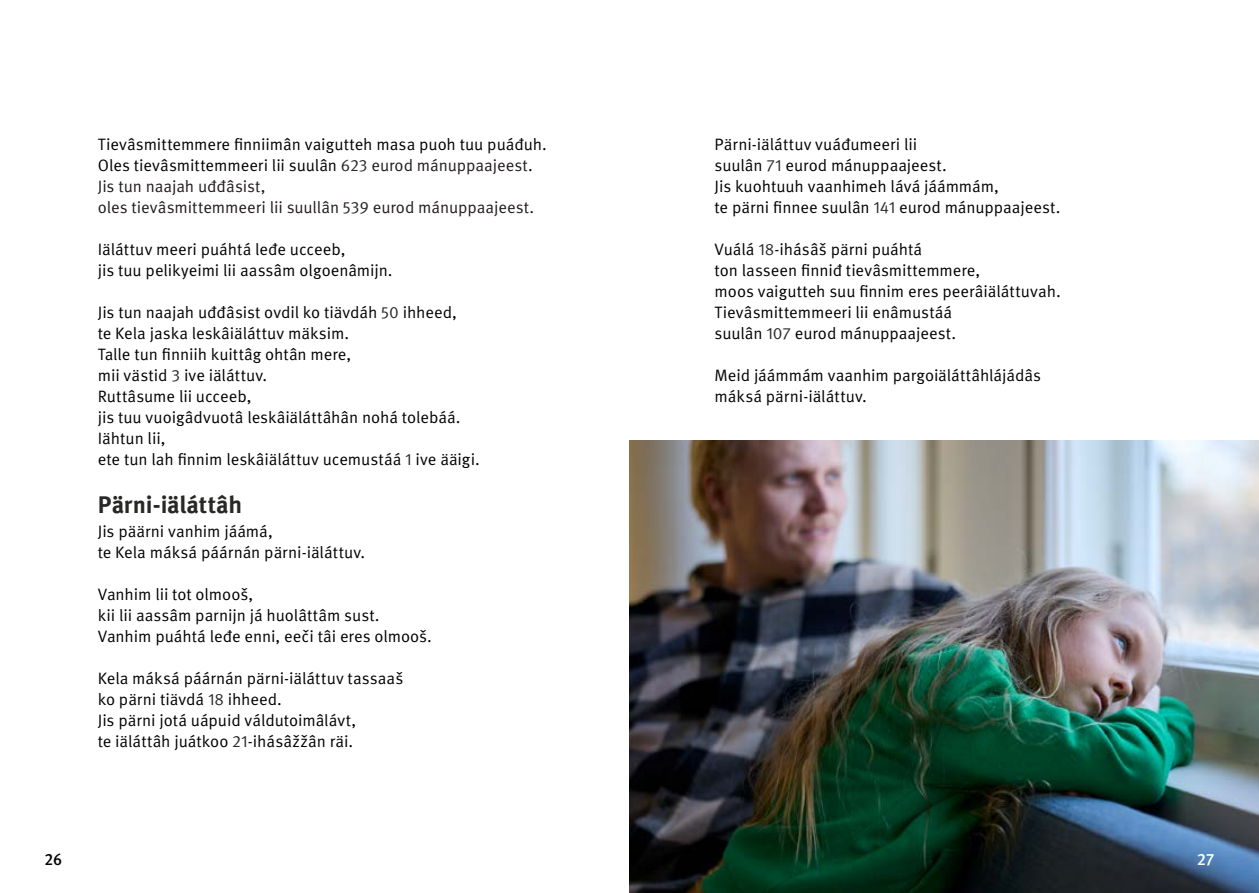
<style>
.page{position:relative;width:1259px;height:893px;background:#fff}
.page>*{position:absolute;margin:0;border:0;box-sizing:border-box;transform-origin:0 0}
.H2_otsikko{font:700 24px "Meta Pro";letter-spacing:-.01em;color:#282827}
.P_Body_copy{font:16.5px/21px "Meta Pro Norm";letter-spacing:-.005em;color:#000}
.P_Body_copy-2{font:16.5px/21px "Meta Pro Norm";letter-spacing:-.005em;color:#201a1b}
.t1{font:500 16.5px "Meta Pro";color:#000;scale:.95 1}
.t2{font:500 16.5px "Meta Pro";color:#fff}
.s1{color:#282827}
.s2{color:#201a1b}
.s3{color:#282123}
</style>
<div class="page">
<img style="left:629px;top:440px;width:630px;height:453px">
<p class="P_Body_copy" style="left:98px;top:133px;width:450px">Tievâsmittemmere finniimân vaigutteh masa puoh tuu puáđuh.</p>
<p class="P_Body_copy" style="left:98px;top:154px;width:436px">Oles tievâsmittemmeeri lii suulân <span class="s1">623</span> <span class="s2">eurod mánuppaajeest</span>.</p>
<p class="P_Body_copy-2" style="left:98px;top:175px;width:438px">Jis tun naajah uđđâsist,<br>oles tievâsmittemmeeri lii suullân <span class="s3">539</span> eurod mánuppaajeest.</p>
<p class="P_Body_copy" style="left:98px;top:238px;width:249px">Iäláttuv meeri puáhtá leđe ucceeb,</p>
<p class="P_Body_copy" style="left:98px;top:259px;width:296px">jis tuu pelikyeimi lii aassâm olgoenâmijn.</p>
<p class="P_Body_copy" style="left:98px;top:301px;width:361px">Jis tun naajah uđđâsist ovdil ko tiävdáh <span class="s1">50</span> ihheed,</p>
<p class="P_Body_copy" style="left:98px;top:322px;width:253px">te Kela jaska leskâiäláttuv mäksim.</p>
<p class="P_Body_copy" style="left:98px;top:343px;width:255px">Talle tun finniih kuittâg ohtân mere,</p>
<p class="P_Body_copy" style="left:98px;top:364px;width:171px">mii västid <span class="s1">3</span> ive iäláttuv.</p>
<p class="P_Body_copy" style="left:98px;top:385px;width:155px">Ruttâsume lii ucceeb,</p>
<p class="P_Body_copy" style="left:98px;top:406px;width:364px">jis tuu vuoigâdvuotâ leskâiäláttâhân nohá tolebáá.</p>
<p class="P_Body_copy" style="left:98px;top:427px;width:383px">Iähtun lii,<br>ete tun lah finnim leskâiäláttuv ucemustáá <span class="s1">1</span> ive ääigi.</p>
<h2 class="H2_otsikko" style="left:98px;top:486px;width:146px">Pärni-iäláttâh</h2>
<p class="P_Body_copy" style="left:98px;top:520px;width:177px">Jis päärni vanhim jáámá,</p>
<p class="P_Body_copy" style="left:98px;top:541px;width:269px">te Kela máksá páárnán pärni-iäláttuv.</p>
<p class="P_Body_copy" style="left:98px;top:583px;width:157px">Vanhim lii tot olmooš,</p>
<p class="P_Body_copy" style="left:98px;top:604px;width:283px">kii lii aassâm parnijn já huolâttâm sust.</p>
<p class="P_Body_copy" style="left:98px;top:625px;width:335px">Vanhim puáhtá leđe enni, eeči tâi eres olmooš.</p>
<p class="P_Body_copy" style="left:98px;top:667px;width:307px">Kela máksá páárnán pärni-iäláttuv tassaaš</p>
<p class="P_Body_copy" style="left:98px;top:688px;width:186px">ko pärni tiävdá <span class="s1">18</span> ihheed.</p>
<p class="P_Body_copy" style="left:98px;top:709px;width:260px">Jis pärni jotá uápuid váldutoimâlávt,</p>
<p class="P_Body_copy" style="left:98px;top:730px;width:257px">te iäláttâh juátkoo <span class="s1">21</span>-ihásâžžân räi.</p>
<p class="P_Body_copy" style="left:714px;top:133px;width:234px">Pärni-iäláttuv vuáđumeeri lii suulân <span class="s1">71</span> eurod mánuppaajeest.</p>
<p class="P_Body_copy" style="left:714px;top:175px;width:286px">Jis kuohtuuh vaanhimeh lává jáámmám,</p>
<p class="P_Body_copy" style="left:714px;top:196px;width:347px">te pärni finnee suulân <span class="s1">141</span> eurod mánuppaajeest.</p>
<p class="P_Body_copy" style="left:714px;top:238px;width:267px">Vuálá <span class="s1">18</span>-ihásâš pärni puáhtá<br>ton lasseen finniđ tievâsmittemmere,</p>
<p class="P_Body_copy" style="left:714px;top:280px;width:348px">moos vaigutteh suu finnim eres peerâiäláttuvah.</p>
<p class="P_Body_copy" style="left:714px;top:301px;width:243px">Tievâsmittemmeeri lii enâmustáá suulân <span class="s1">107</span> eurod mánuppaajeest.</p>
<p class="P_Body_copy" style="left:714px;top:364px;width:328px">Meid jáámmám vaanhim pargoiäláttâhlájádâs máksá pärni-iäláttuv.</p>
<p class="t1" style="left:44px;top:846px;width:20px">26</p>
<p class="t2" style="left:1196px;top:846px;width:19px">27</p>
</div>
